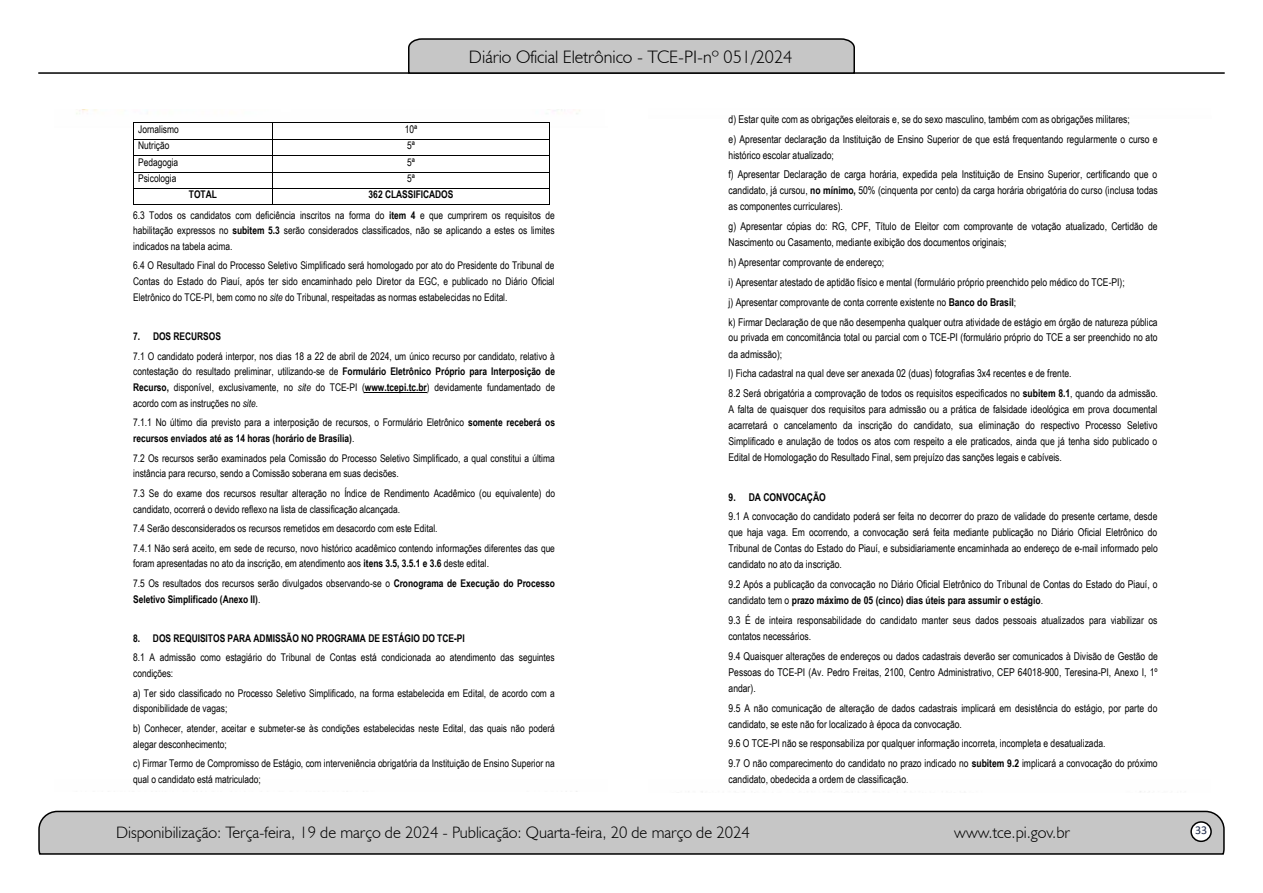
<style>
.page{position:relative;width:1263px;height:893px;background:#fff}
.page>*{position:absolute;margin:0;border:0;box-sizing:border-box;transform-origin:0 0}
.t1{font:300 18px "Humanist 521 BT";color:#000}
.t2{font:300 16.5px "Humanist 521 BT";color:#000}
.t3{font:12px "Calibri";color:#212d4c}
.t4{font:10.8px/16px "Arial Narrow";color:#000}
.t5{font:700 10.8px "Arial Narrow";letter-spacing:-.005em;color:#000}
.t6{font:10.5px/15.9px "Arial Narrow";color:#000}
.t7{font:700 10.5px "Arial Narrow";color:#000}
.s1{font-weight:700}
.s2{font-style:italic}
.s3{font-weight:400}
</style>
<div class="page">
<svg style="left:38px;top:810px;width:1187px;height:45px;background:#b9b9b9"></svg>
<div style="left:1191px;top:822px;width:20px;height:19px;background:#fff;border-radius:50%"></div>
<div style="left:1190px;top:821px;width:22px;height:21px;border:2px solid #000;border-radius:50%"></div>
<hr style="left:38px;top:72px;width:1187px;height:2px;background:#000">
<svg style="left:407px;top:38px;width:449px;height:36px;background:#b4b4b4"></svg>
<img style="left:76px;top:109px;width:504px;height:19px">
<hr style="left:133px;top:123px;width:139px;height:1px;background:#000">
<hr style="left:273px;top:123px;width:276px;height:1px;background:#000">
<hr style="left:133px;top:139px;width:139px;height:1px;background:#000">
<hr style="left:273px;top:139px;width:276px;height:1px;background:#000">
<hr style="left:133px;top:155px;width:139px;height:1px;background:#000">
<hr style="left:273px;top:155px;width:276px;height:1px;background:#000">
<hr style="left:133px;top:172px;width:139px;height:1px;background:#000">
<hr style="left:273px;top:172px;width:276px;height:1px;background:#000">
<hr style="left:133px;top:188px;width:139px;height:1px;background:#000">
<hr style="left:273px;top:188px;width:276px;height:1px;background:#000">
<svg style="left:133px;top:124px;width:1px;height:81px"></svg>
<hr style="left:133px;top:205px;width:139px;height:1px;background:#000">
<hr style="left:273px;top:205px;width:276px;height:1px;background:#000">
<svg style="left:549px;top:123px;width:1px;height:82px"></svg>
<hr style="left:365px;top:392px;width:62px;height:1px;background:#000">
<h1 class="t1" style="left:469px;top:46px;width:325px">Diário Oficial Eletrônico - TCE-PI-nº 051/2024</h1>
<p class="t6" style="left:138px;top:121px;width:42px">Jornalismo</p>
<p class="t6" style="left:405px;top:121px;width:14px">10ª</p>
<p class="t6" style="left:138px;top:137px;width:33px">Nutrição</p>
<p class="t6" style="left:407px;top:137px;width:9px">5ª</p>
<p class="t6" style="left:138px;top:154px;width:42px">Pedagogia</p>
<p class="t6" style="left:407px;top:154px;width:9px">5ª</p>
<p class="t6" style="left:138px;top:170px;width:40px">Psicologia</p>
<p class="t6" style="left:407px;top:170px;width:9px">5ª</p>
<p class="t7" style="left:189px;top:187px;width:30px">TOTAL</p>
<p class="t6" style="left:133px;top:184px;width:423px;line-height:20.1px;text-indent:235px"><span class="s1">362 CLASSIFICADOS<br></span>6.3 Todos os candidatos com deficiência inscritos na forma do <span class="s1">item 4</span> e que cumprirem os requisitos de</p>
<p class="t6" style="left:133px;top:222px;width:423px">habilitação expressos no <span class="s1">subitem 5.3</span> serão considerados classificados, não se aplicando a estes os limites indicados na tabela acima.</p>
<p class="t6" style="left:133px;top:257px;width:423px;text-align:justify">6.4 O Resultado Final do Processo Seletivo Simplificado será homologado por ato do Presidente do Tribunal de Contas do Estado do Piauí, após ter sido encaminhado pelo Diretor da EGC, e publicado no Diário Oficial Eletrônico do TCE-PI, bem como no <span class="s2">site</span> do Tribunal, respeitadas as normas estabelecidas no Edital.</p>
<p class="t7" style="left:133px;top:329px;width:89px">7. DOS RECURSOS</p>
<p class="t6" style="left:133px;top:348px;width:423px;text-align:justify">7.1 O candidato poderá interpor, nos dias 18 a 22 de abril de 2024, um único recurso por candidato, relativo à contestação do resultado preliminar, utilizando-se de <span class="s1">Formulário Eletrônico Próprio para Interposição de Recurso,</span> disponível, exclusivamente, no <span class="s2">site</span> do TCE-PI (<span class="s1">www.tcepi.tc.br</span>) devidamente fundamentado de acordo com as instruções no <span class="s2">site.</span></p>
<p class="t6" style="left:133px;top:414px;width:423px">7.1.1 No último dia previsto para a interposição de recursos, o Formulário Eletrônico <span class="s1">somente receberá os recursos enviados até as 14 horas (horário de Brasília)</span>.</p>
<p class="t6" style="left:133px;top:450px;width:423px">7.2 Os recursos serão examinados pela Comissão do Processo Seletivo Simplificado, a qual constitui a última instância para recurso, sendo a Comissão soberana em suas decisões.</p>
<p class="t6" style="left:133px;top:485px;width:423px">7.3 Se do exame dos recursos resultar alteração no Índice de Rendimento Acadêmico (ou equivalente) do candidato, ocorrerá o devido reflexo na lista de classificação alcançada.</p>
<p class="t6" style="left:133px;top:518px;width:423px;line-height:19.5px">7.4 Serão desconsiderados os recursos remetidos em desacordo com este Edital.<br>7.4.1 Não será aceito, em sede de recurso, novo histórico acadêmico contendo informações diferentes das que</p>
<p class="t6" style="left:133px;top:554px;width:423px;line-height:19.5px">foram apresentadas no ato da inscrição, em atendimento aos <span class="s1">itens 3.5, 3.5.1 e 3.6</span> deste edital.<br>7.5 Os resultados dos recursos serão divulgados observando-se o <span class="s1">Cronograma de Execução do Processo</span></p>
<p class="t7" style="left:133px;top:591px;width:129px">Seletivo Simplificado (Anexo II)<span class="s3">.</span></p>
<p class="t7" style="left:133px;top:630px;width:333px">8. DOS REQUISITOS PARA ADMISSÃO NO PROGRAMA DE ESTÁGIO DO TCE-PI</p>
<p class="t6" style="left:133px;top:649px;width:423px">8.1 A admissão como estagiário do Tribunal de Contas está condicionada ao atendimento das seguintes condições:</p>
<p class="t6" style="left:133px;top:685px;width:423px">a) Ter sido classificado no Processo Seletivo Simplificado, na forma estabelecida em Edital, de acordo com a disponibilidade de vagas;</p>
<p class="t6" style="left:133px;top:720px;width:423px">b) Conhecer, atender, aceitar e submeter-se às condições estabelecidas neste Edital, das quais não poderá alegar desconhecimento;</p>
<p class="t6" style="left:133px;top:755px;width:423px">c) Firmar Termo de Compromisso de Estágio, com interveniência obrigatória da Instituição de Ensino Superior na qual o candidato está matriculado;</p>
<p class="t4" style="left:728px;top:109px;width:431px;line-height:19.6px">d) Estar quite com as obrigações eleitorais e, se do sexo masculino, também com as obrigações militares;<br>e) Apresentar declaração da Instituição de Ensino Superior de que está frequentando regularmente o curso e</p>
<p class="t4" style="left:728px;top:145px;width:430px;line-height:19.6px">histórico escolar atualizado;<br>f) Apresentar Declaração de carga horária, expedida pela Instituição de Ensino Superior, certificando que o</p>
<p class="t4" style="left:728px;top:182px;width:431px">candidato, já cursou, <span class="s1">no mínimo,</span> 50% (cinquenta por cento) da carga horária obrigatória do curso (inclusa todas as componentes curriculares).</p>
<p class="t4" style="left:728px;top:218px;width:430px">g) Apresentar cópias do: RG, CPF, Título de Eleitor com comprovante de votação atualizado, Certidão de<br>Nascimento ou Casamento, mediante exibição dos documentos originais;</p>
<p class="t4" style="left:728px;top:252px;width:431px;line-height:19.8px">h) Apresentar comprovante de endereço;<br>i) Apresentar atestado de aptidão físico e mental (formulário próprio preenchido pelo médico do TCE-PI);<br>j) Apresentar comprovante de conta corrente existente no <span class="s1">Banco do Brasil</span>;<br>k) Firmar Declaração de que não desempenha qualquer outra atividade de estágio em órgão de natureza pública</p>
<p class="t4" style="left:728px;top:329px;width:430px">ou privada em concomitância total ou parcial com o TCE-PI (formulário próprio do TCE a ser preenchido no ato da admissão);</p>
<p class="t4" style="left:728px;top:363px;width:431px;line-height:19.6px">l) Ficha cadastral na qual deve ser anexada 02 (duas) fotografias 3x4 recentes e de frente.<br>8.2 Será obrigatória a comprovação de todos os requisitos especificados no <span class="s1">subitem 8.1</span>, quando da admissão.</p>
<p class="t4" style="left:728px;top:401px;width:430px;text-align:justify">A falta de quaisquer dos requisitos para admissão ou a prática de falsidade ideológica em prova documental acarretará o cancelamento da inscrição do candidato, sua eliminação do respectivo Processo Seletivo Simplificado e anulação de todos os atos com respeito a ele praticados, ainda que já tenha sido publicado o Edital de Homologação do Resultado Final, sem prejuízo das sanções legais e cabíveis.</p>
<p class="t5" style="left:728px;top:489px;width:99px">9. DA CONVOCAÇÃO</p>
<p class="t4" style="left:728px;top:508px;width:431px;text-align:justify">9.1 A convocação do candidato poderá ser feita no decorrer do prazo de validade do presente certame, desde que haja vaga. Em ocorrendo, a convocação será feita mediante publicação no Diário Oficial Eletrônico do Tribunal de Contas do Estado do Piauí, e subsidiariamente encaminhada ao endereço de e-mail informado pelo candidato no ato da inscrição.</p>
<p class="t4" style="left:728px;top:576px;width:430px">9.2 Após a publicação da convocação no Diário Oficial Eletrônico do Tribunal de Contas do Estado do Piauí, o candidato tem o <span class="s1">prazo máximo de 05 (cinco) dias úteis para assumir o estágio</span>.</p>
<p class="t4" style="left:728px;top:612px;width:430px">9.3 É de inteira responsabilidade do candidato manter seus dados pessoais atualizados para viabilizar os contatos necessários.</p>
<p class="t4" style="left:728px;top:647px;width:431px;text-align:justify">9.4 Quaisquer alterações de endereços ou dados cadastrais deverão ser comunicados à Divisão de Gestão de Pessoas do TCE-PI (Av. Pedro Freitas, 2100, Centro Administrativo, CEP 64018-900, Teresina-PI, Anexo I, 1º andar).</p>
<p class="t4" style="left:729px;top:699px;width:430px">9.5 A não comunicação de alteração de dados cadastrais implicará em desistência do estágio, por parte do candidato, se este não for localizado à época da convocação.</p>
<p class="t4" style="left:729px;top:733px;width:431px;line-height:19.6px">9.6 O TCE-PI não se responsabiliza por qualquer informação incorreta, incompleta e desatualizada.<br>9.7 O não comparecimento do candidato no prazo indicado no <span class="s1">subitem 9.2</span> implicará a convocação do próximo</p>
<p class="t4" style="left:729px;top:771px;width:181px">candidato, obedecida a ordem de classificação.</p>
<h2 class="t2" style="left:116px;top:822px;width:635px">Disponibilização: Terça-feira, 19 de março de 2024 - Publicação: Quarta-feira, 20 de março de 2024</h2>
<h2 class="t2" style="left:954px;top:822px;width:117px">www.tce.pi.gov.br</h2>
<p class="t3" style="left:1195px;top:821px;width:14px">33</p>
</div>
